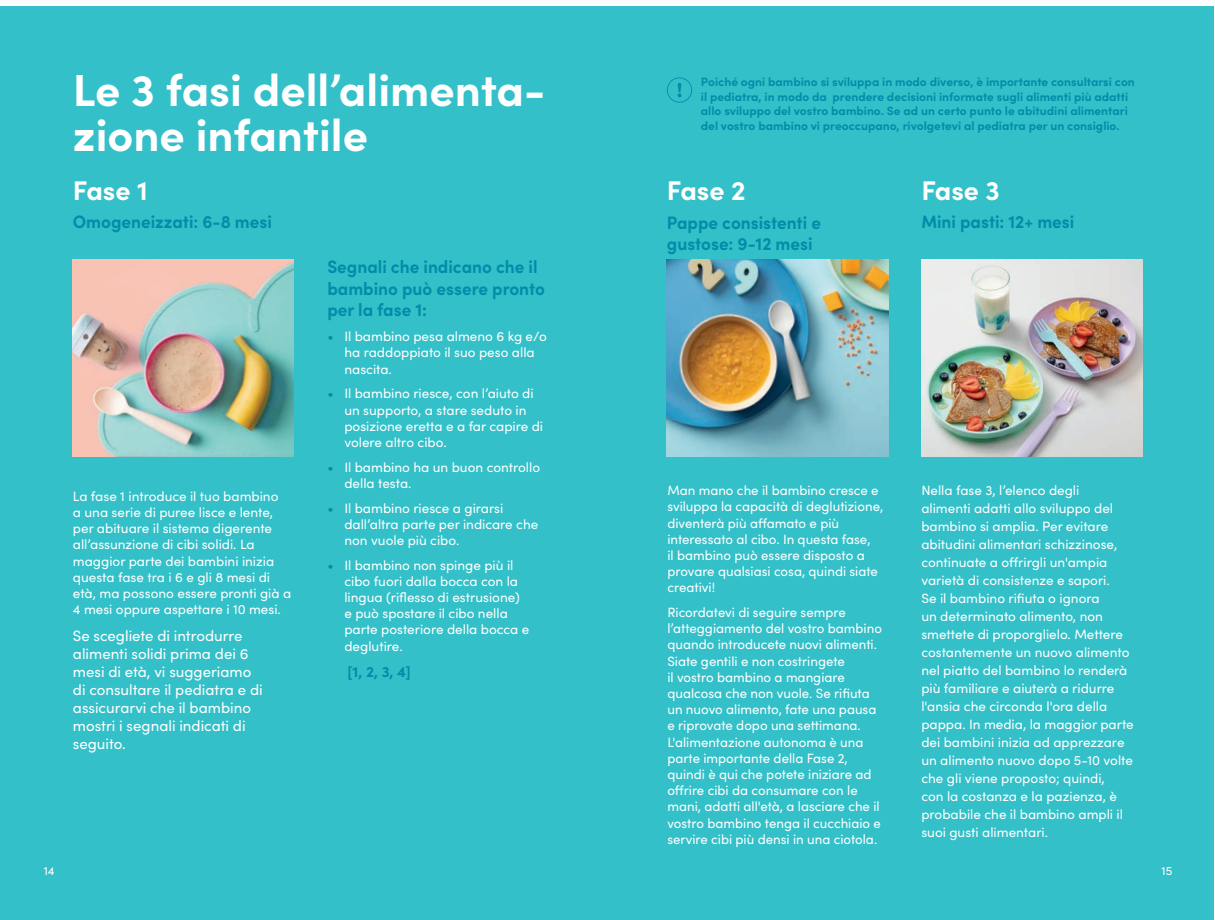
<style>
.page{position:relative;width:1215px;height:920px;background:#fff}
.page>*{position:absolute;margin:0;border:0;box-sizing:border-box;transform-origin:0 0}
.t1{font:700 45px/45px "Sofia Pro";color:#fff}
.t2{font:700 27px "Sofia Pro";color:#fff}
.t3{font:700 18px/21.6px "Sofia Pro";color:#008da9;scale:.95 1}
.t4{font:15px/18px "Sofia Pro";color:#fff}
.t5{font:700 15px "Sofia Pro";color:#008da9}
.Base_White{font:13.5px/16.2px "Sofia Pro";color:#fff}
.Base_NOTE{font:700 12px/14.4px "Sofia Pro";color:#008da9}
.t6{font:12px "Sofia Pro";color:#fff}
.s1{color:#008da9}
</style>
<div class="page">
<div style="left:0;top:6px;width:1214px;height:914px;background:#33c0c9"></div>
<img style="left:73px;top:260px;width:221px;height:197px">
<img style="left:667px;top:260px;width:221px;height:197px">
<img style="left:921px;top:260px;width:221px;height:197px">
<svg style="left:667px;top:77px;width:25px;height:26px"></svg>
<p class="t1" style="left:73px;top:65px;width:474px">Le 3 fasi dell’alimenta&shy;zione infantile</p>
<p class="t2" style="left:73px;top:169px;width:76px">Fase 1</p>
<h3 class="t3" style="left:73px;top:209px;width:211px">Omogeneizzati: 6-8 mesi</h3>
<p class="Base_White" style="left:73px;top:487px;width:220px">La fase 1 introduce il tuo bambino<br>a una serie di puree lisce e lente, per abituare il sistema digerente all’assunzione di cibi solidi. La maggior parte dei bambini inizia questa fase tra i 6 e gli 8 mesi di età, ma possono essere pronti già a 4 mesi oppure aspettare i 10 mesi.</p>
<p class="t4" style="left:73px;top:626px;width:191px">Se scegliete di introdurre alimenti solidi prima dei 6 mesi di età, vi suggeriamo di consultare il pediatra e di assicurarvi che il bambino mostri i segnali indicati di seguito.</p>
<h3 class="t3" style="left:327px;top:255px;width:231px">Segnali che indicano che il bambino può essere pronto per la fase 1:</h3>
<p class="Base_White" style="left:344px;top:328px;width:204px;text-indent:-17px"><span class="s1">•</span> Il bambino pesa almeno 6 kg e/o ha raddoppiato il suo peso alla nascita.</p>
<p class="Base_White" style="left:344px;top:385px;width:200px;text-indent:-17px"><span class="s1">•</span> Il bambino riesce, con l’aiuto di un supporto, a stare seduto in posizione eretta e a far capire di volere altro cibo.</p>
<p class="Base_White" style="left:344px;top:458px;width:197px;text-indent:-17px"><span class="s1">•</span> Il bambino ha un buon controllo della testa.</p>
<p class="Base_White" style="left:344px;top:499px;width:196px;text-indent:-17px"><span class="s1">•</span> Il bambino riesce a girarsi dall’altra parte per indicare che non vuole più cibo.</p>
<p class="Base_White" style="left:344px;top:556px;width:186px;text-indent:-17px"><span class="s1">•</span> Il bambino non spinge più il cibo fuori dalla bocca con la lingua (riflesso di estrusione) e può spostare il cibo nella parte posteriore della bocca e deglutire.</p>
<p class="t5" style="left:348px;top:660px;width:65px">[1, 2, 3, 4]</p>
<p class="Base_NOTE" style="left:701px;top:74px;width:435px">Poiché ogni bambino si sviluppa in modo diverso, è importante consultarsi con il pediatra, in modo da prendere decisioni informate sugli alimenti più adatti allo sviluppo del vostro bambino. Se ad un certo punto le abitudini alimentari del vostro bambino vi preoccupano, rivolgetevi al pediatra per un consiglio.</p>
<p class="t2" style="left:667px;top:170px;width:80px">Fase 2</p>
<h3 class="t3" style="left:667px;top:210px;width:164px">Pappe consistenti e gustose: 9-12 mesi</h3>
<p class="t2" style="left:921px;top:169px;width:80px">Fase 3</p>
<h3 class="t3" style="left:921px;top:209px;width:163px">Mini pasti: 12+ mesi</h3>
<p class="Base_White" style="left:667px;top:482px;width:217px">Man mano che il bambino cresce e sviluppa la capacità di deglutizione, diventerà più affamato e più interessato al cibo. In questa fase,<br>il bambino può essere disposto a provare qualsiasi cosa, quindi siate creativi!</p>
<p class="Base_White" style="left:667px;top:603px;width:216px">Ricordatevi di seguire sempre l’atteggiamento del vostro bambino quando introducete nuovi alimenti.<br>Siate gentili e non costringete<br>il vostro bambino a mangiare qualcosa che non vuole. Se rifiuta un nuovo alimento, fate una pausa e riprovate dopo una settimana.<br>L'alimentazione autonoma è una parte importante della Fase 2, quindi è qui che potete iniziare ad offrire cibi da consumare con le mani, adatti all'età, a lasciare che il vostro bambino tenga il cucchiaio e servire cibi più densi in una ciotola.</p>
<p class="Base_White" style="left:921px;top:481px;width:214px;line-height:18px">Nella fase 3, l’elenco degli<br>alimenti adatti allo sviluppo del bambino si amplia. Per evitare abitudini alimentari schizzinose, continuate a offrirgli un'ampia varietà di consistenze e sapori.<br>Se il bambino rifiuta o ignora<br>un determinato alimento, non smettete di proporglielo. Mettere costantemente un nuovo alimento nel piatto del bambino lo renderà più familiare e aiuterà a ridurre l'ansia che circonda l'ora della pappa. In media, la maggior parte dei bambini inizia ad apprezzare un alimento nuovo dopo 5-10 volte che gli viene proposto; quindi,<br>con la costanza e la pazienza, è probabile che il bambino ampli il suoi gusti alimentari.</p>
<p class="t6" style="left:44px;top:862px;width:13px">14</p>
<p class="t6" style="left:1161px;top:862px;width:12px">15</p>
</div>
